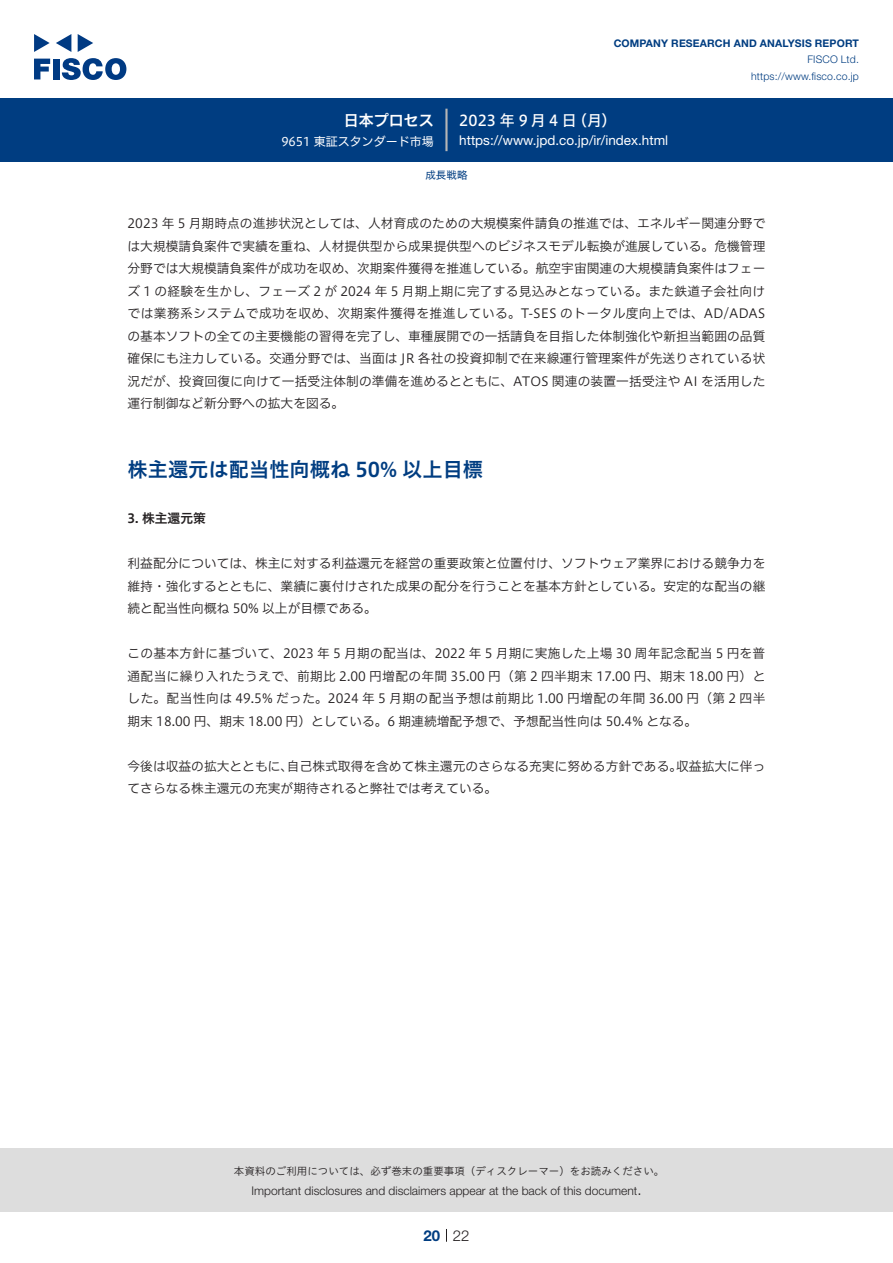
<style>
.page{position:relative;width:893px;height:1263px;background:#fff}
.page>*{position:absolute;margin:0;border:0;box-sizing:border-box;transform-origin:0 0}
.t1{font:20.25px "Hiragino UD Sans Std W6";color:#003d81}
.t2{font:15px "Hiragino UD Sans F Std N W5";letter-spacing:.215em;color:#fff}
.t3{font:15px "Hiragino UD Sans F Std N W6";color:#fff}
.t4{font:300 15px "Helvetica Neue LT Std";color:#231f20}
.t5{font:700 15px "Helvetica Neue LT Std";color:#003d81}
.t6{font:13.5px "Helvetica Neue LT Std";color:#fff}
.t7{font:12.75px/22.5px "Hiragino UD Sans F Std N W3";color:#231f20;text-align:justify}
.t8{font:12.75px "Hiragino UD Sans F Std N W6";color:#231f20}
.t9{font:300 12px "Helvetica Neue LT Std";color:#231f20}
.t10{font:12px "Hiragino UD Sans F Std N W4";color:#fff}
.t11{font:10.5px "Hiragino UD Sans Std W3";color:#231f20}
.t12{font:700 10.5px "Helvetica Neue LT Std";letter-spacing:.015em;color:#003d81}
.t13{font:300 10.5px/16.5px "Helvetica Neue LT Std";letter-spacing:.015em;color:#003d81;text-align:right}
.t14{font:10.5px "Hiragino UD Sans F Std N W4";color:#003d81}
</style>
<div class="page">
<div style="left:0;top:1148px;width:893px;height:64px;background:#ddd"></div>
<svg style="left:34px;top:59px;width:16px;height:20px"></svg>
<div style="left:53px;top:59px;width:6px;height:20px;background:#003a83"></div>
<svg style="left:62px;top:58px;width:64px;height:22px"></svg>
<svg style="left:34px;top:34px;width:16px;height:18px"></svg>
<svg style="left:78px;top:34px;width:15px;height:18px"></svg>
<svg style="left:56px;top:34px;width:15px;height:18px"></svg>
<div style="left:0;top:98px;width:893px;height:64px;background:#003d81"></div>
<hr style="left:445px;top:109px;width:3px;height:42px;background:#b5b5b6">
<svg style="left:446px;top:1229px;width:1px;height:13px"></svg>
<p class="t3" style="left:344px;top:109px;width:92px">日本プロセス</p>
<p class="t10" style="left:281px;top:132px;width:154px">9651 東証スタンダード市場</p>
<p class="t12" style="left:614px;top:37px;width:247px">COMPANY RESEARCH AND ANALYSIS REPORT</p>
<p class="t13" style="left:751px;top:51px;width:109px">FISCO Ltd. https://www.fisco.co j p.</p>
<p class="t2" style="left:459px;top:109px;width:119px">2023年9月4日</p>
<p class="t2" style="left:572px;top:109px;width:46px">（月(</p>
<p class="t6" style="left:459px;top:132px;width:210px">https://www.jpd.co j p. /i r/ index.html</p>
<p class="t14" style="left:425px;top:167px;width:43px">成長戦略</p>
<p class="t7" style="left:128px;top:211px;width:639px">2023 年 5 月期時点の進捗状況としては、人材育成のための大規模案件請負の推進では、エネルギー関連分野では大規模請負案件で実績を重ね、人材提供型から成果提供型へのビジネスモデル転換が進展している。危機管理分野では大規模請負案件が成功を収め、次期案件獲得を推進している。航空宇宙関連の大規模請負案件はフェーズ 1 の経験を生かし、フェーズ 2 が 2024 年 5 月期上期に完了する見込みとなっている。また鉄道子会社向けでは業務系システムで成功を収め、次期案件獲得を推進している。T-SES のトータル度向上では、AD/ADASの基本ソフトの全ての主要機能の習得を完了し、車種展開での一括請負を目指した体制強化や新担当範囲の品質確保にも注力している。交通分野では、当面は JR 各社の投資抑制で在来線運行管理案件が先送りされている状況だが、投資回復に向けて一括受注体制の準備を進めるとともに、ATOS 関連の装置一括受注や AI を活用した運行制御など新分野への拡大を図る。</p>
<h1 class="t1" style="left:128px;top:454px;width:357px">株主還元は配当性向概ね 50% 以上目標</h1>
<p class="t8" style="left:128px;top:508px;width:80px">3. 株主還元策</p>
<p class="t7" style="left:128px;top:551px;width:639px">利益配分については、株主に対する利益還元を経営の重要政策と位置付け、ソフトウェア業界における競争力を維持・強化するとともに、業績に裏付けされた成果の配分を行うことを基本方針としている。安定的な配当の継続と配当性向概ね 50% 以上が目標である。</p>
<p class="t7" style="left:128px;top:641px;width:639px">この基本方針に基づいて、2023 年 5 月期の配当は、2022 年 5 月期に実施した上場 30 周年記念配当 5 円を普通配当に繰り入れたうえで、前期比 2.00 円増配の年間 35.00 円（第 2 四半期末 17.00 円、期末 18.00 円）とした。配当性向は 49.5% だった。2024 年 5 月期の配当予想は前期比 1.00 円増配の年間 36.00 円（第 2 四半期末 18.00 円、期末 18.00 円）としている。6 期連続増配予想で、予想配当性向は 50.4% となる。</p>
<p class="t7" style="left:676px;top:754px;width:91px">収益拡大に伴っ</p>
<p class="t7" style="left:128px;top:754px;width:371px">今後は収益の拡大とともに、<br>てさらなる株主還元の充実が期待されると弊社では考えている。</p>
<p class="t7" style="left:287px;top:754px;width:397px">自己株式取得を含めて株主還元のさらなる充実に努める方針である。</p>
<p class="t11" style="left:234px;top:1163px;width:432px">本資料のご利用については、必ず巻末の重要事項（ディスクレーマー）をお読みください。</p>
<p class="t4" style="left:637px;top:1180px;width:6px">.</p>
<p class="t9" style="left:251px;top:1183px;width:387px">Important disclosures and disclaimers appear at the back of this document</p>
<p class="t5" style="left:423px;top:1226px;width:18px">20</p>
<p class="t4" style="left:453px;top:1226px;width:18px">22</p>
</div>
